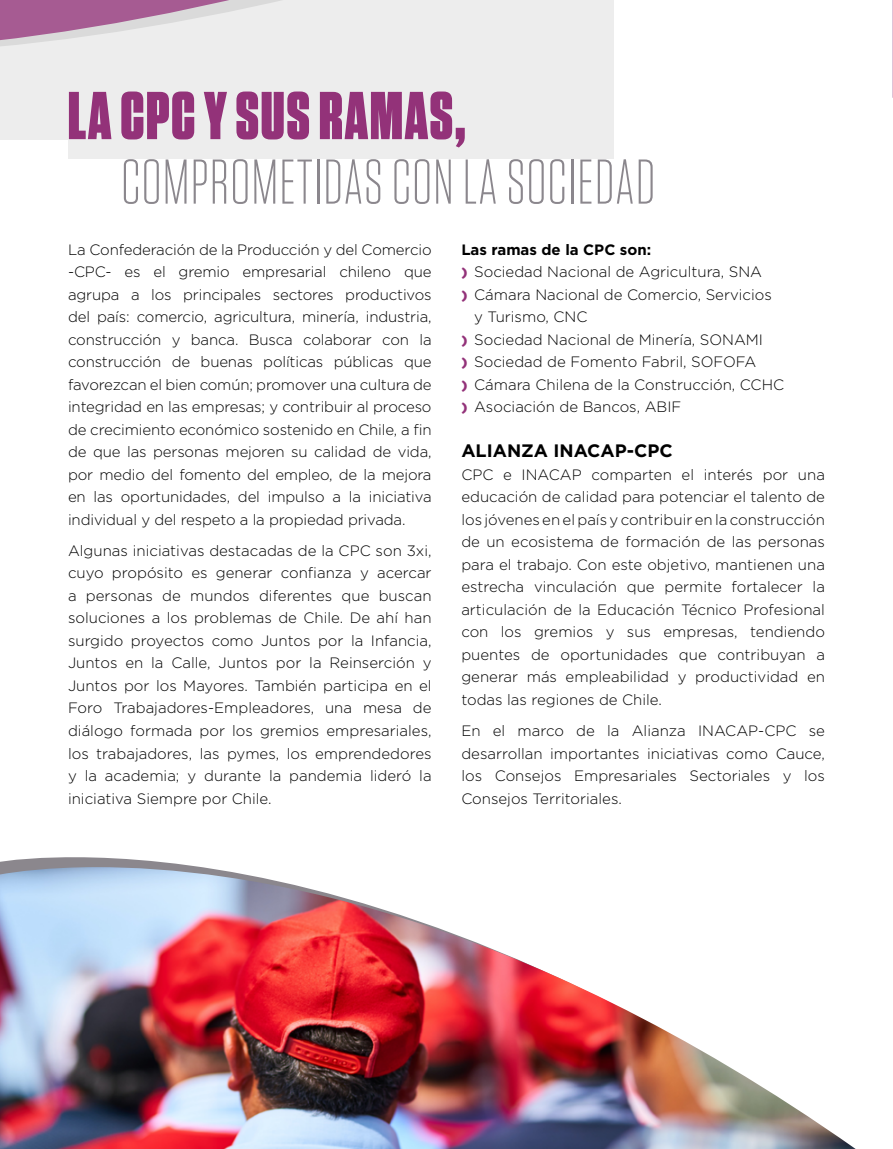
<style>
.page{position:relative;width:893px;height:1149px;background:#fff}
.page>*{position:absolute;margin:0;border:0;box-sizing:border-box;transform-origin:0 0}
.t1{font:900 67.5px "Tungsten Narrow";letter-spacing:.03em;color:#933279}
.t2{font:300 63px "Tungsten Narrow";letter-spacing:.02em;color:#8b878d}
.t3{font:700 18px "Gotham";color:#000}
.t4{font:300 15px/22.5px "Gotham";color:#000;text-align:justify}
.t5{font:700 15px "Gotham";color:#000}
.s1{font-weight:900;font-size:13.5px;color:#933279}
</style>
<div class="page">
<svg style="left:0;top:0;width:614px;height:159px;background:#e9e5e8"></svg>
<svg style="left:892px;top:0;width:1px;height:98px"></svg>
<svg style="left:0;top:857px;width:193px;height:9px;fill:#8b878d"></svg>
<img style="left:0;top:866px;width:854px;height:282px">
<h1 class="t1" style="left:68px;top:79px;width:399px">LA CPC Y SUS RAMAS,</h1>
<h2 class="t2" style="left:121px;top:151px;width:536px">COMPROMETIDAS CON LA SOCIEDAD</h2>
<p class="t4" style="left:68px;top:237px;width:365px">La Confederación de la Producción y del Comercio -CPC- es el gremio empresarial chileno que agrupa a los principales sectores productivos del país: comercio, agricultura, minería, industria, construcción y banca. Busca colaborar con la construcción de buenas políticas públicas que favorezcan el bien común; promover una cultura de integridad en las empresas; y contribuir al proceso de crecimiento económico sostenido en Chile, a fin de que las personas mejoren su calidad de vida, por medio del fomento del empleo, de la mejora en las oportunidades, del impulso a la iniciativa individual y del respeto a la propiedad privada.</p>
<p class="t4" style="left:68px;top:538px;width:365px">Algunas iniciativas destacadas de la CPC son 3xi, cuyo propósito es generar confianza y acercar a personas de mundos diferentes que buscan soluciones a los problemas de Chile. De ahí han surgido proyectos como Juntos por la Infancia, Juntos en la Calle, Juntos por la Reinserción y Juntos por los Mayores. También participa en el Foro Trabajadores-Empleadores, una mesa de diálogo formada por los gremios empresariales, los trabajadores, las pymes, los emprendedores y la academia; y durante la pandemia lideró la iniciativa Siempre por Chile.</p>
<p class="t5" style="left:461px;top:239px;width:191px">Las ramas de la CPC son:</p>
<p class="t4" style="left:461px;top:260px;width:302px"><span class="s1">)</span> Sociedad Nacional de Agricultura, SNA</p>
<p class="t4" style="left:461px;top:282px;width:312px"><span class="s1">)</span> Cámara Nacional de Comercio, Servicios</p>
<p class="t4" style="left:474px;top:305px;width:115px">y Turismo, CNC</p>
<p class="t4" style="left:461px;top:327px;width:303px"><span class="s1">)</span> Sociedad Nacional de Minería, SONAMI</p>
<p class="t4" style="left:461px;top:350px;width:296px"><span class="s1">)</span> Sociedad de Fomento Fabril, SOFOFA</p>
<p class="t4" style="left:461px;top:372px;width:324px"><span class="s1">)</span> Cámara Chilena de la Construcción, CCHC</p>
<p class="t4" style="left:461px;top:395px;width:221px"><span class="s1">)</span> Asociación de Bancos, ABIF</p>
<p class="t3" style="left:461px;top:439px;width:213px">ALIANZA INACAP-CPC</p>
<p class="t4" style="left:461px;top:462px;width:365px">CPC e INACAP comparten el interés por una educación de calidad para potenciar el talento de los jóvenes en el país y contribuir en la construcción de un ecosistema de formación de las personas para el trabajo. Con este objetivo, mantienen una estrecha vinculación que permite fortalecer la articulación de la Educación Técnico Profesional con los gremios y sus empresas, tendiendo puentes de oportunidades que contribuyan a generar más empleabilidad y productividad en todas las regiones de Chile.</p>
<p class="t4" style="left:461px;top:718px;width:365px">En el marco de la Alianza INACAP-CPC se desarrollan importantes iniciativas como Cauce, los Consejos Empresariales Sectoriales y los Consejos Territoriales.</p>
</div>
